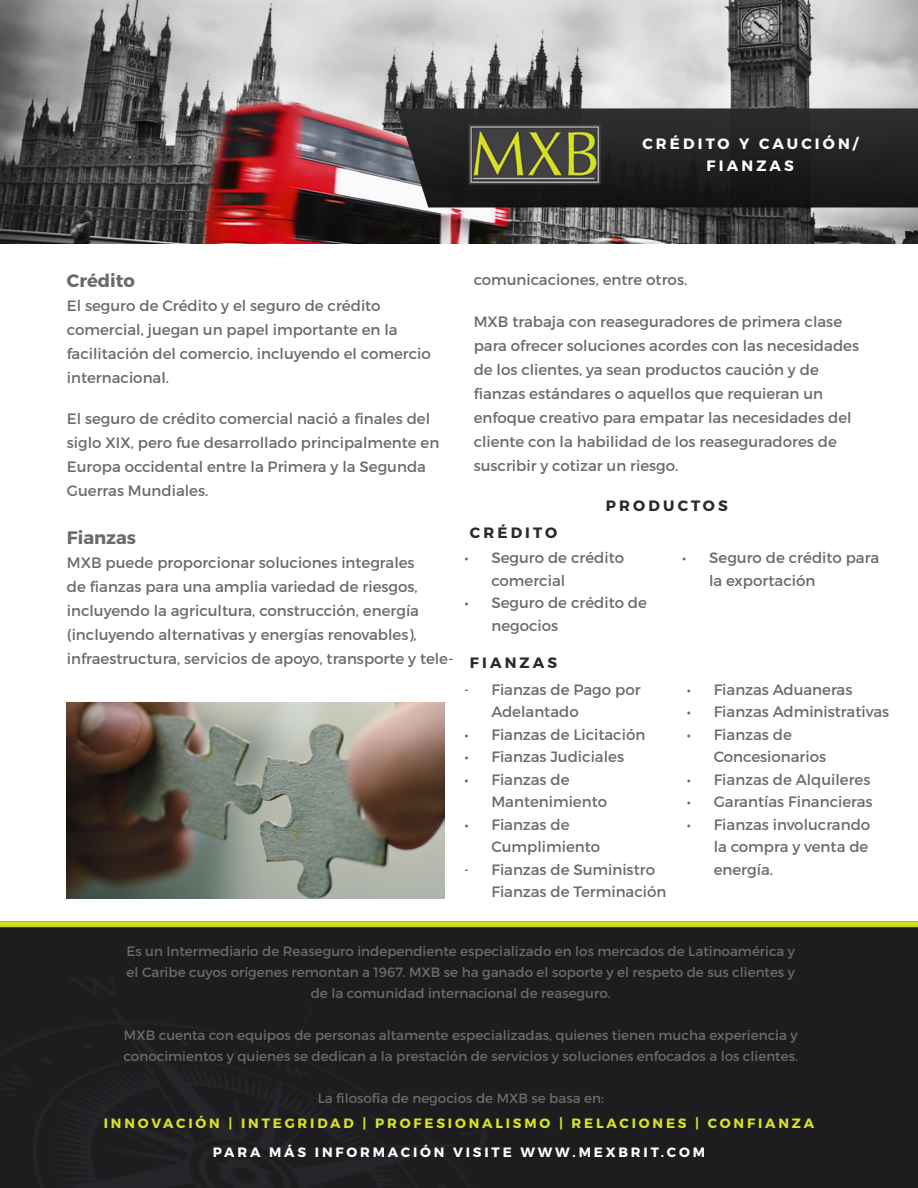
<style>
.page{position:relative;width:918px;height:1188px;background:#fff}
.page>*{position:absolute;margin:0;border:0;box-sizing:border-box;transform-origin:0 0}
.Paragraph_Style_5{font:700 18px "Montserrat";color:#6b6b68}
.Paragraph_Style_5-2{font:15px/24px "Montserrat";color:#6b6b68}
.Paragraph_Style_9{font:700 15px "Montserrat";letter-spacing:.21em;color:#fff}
.header_3{font:700 15px "Montserrat";letter-spacing:.21em;color:#2a2a2a}
.Paragraph_Style_5-3{font:13.5px/21px "Montserrat";color:#6b6b68;text-align:center}
.header_3-2{font:700 13.5px "Montserrat";letter-spacing:.21em;color:#d4e324}
.header_3-3{font:700 13.5px "Montserrat";letter-spacing:.21em;color:#fff}
</style>
<div class="page">
<img style="left:0;top:0;width:918px;height:243px">
<img style="left:67px;top:702px;width:378px;height:196px">
<div style="left:0;top:921px;width:918px;height:267px;background:#1d1d1f"></div>
<p class="Paragraph_Style_9" style="left:642px;top:134px;width:217px">CRÉDITO Y CAUCIÓN/</p>
<p class="Paragraph_Style_9" style="left:707px;top:157px;width:89px">FIANZAS</p>
<p class="Paragraph_Style_5" style="left:67px;top:270px;width:70px">Crédito</p>
<p class="Paragraph_Style_5-2" style="left:67px;top:294px;width:365px">El seguro de Crédito y el seguro de crédito comercial, juegan un papel importante en la facilitación del comercio, incluyendo el comercio internacional.</p>
<p class="Paragraph_Style_5-2" style="left:67px;top:407px;width:374px">El seguro de crédito comercial nació a finales del siglo XIX, pero fue desarrollado principalmente en Europa occidental entre la Primera y la Segunda Guerras Mundiales.</p>
<p class="Paragraph_Style_5" style="left:67px;top:526px;width:71px">Fianzas</p>
<p class="Paragraph_Style_5-2" style="left:67px;top:551px;width:388px">MXB puede proporcionar soluciones integrales<br>de fianzas para una amplia variedad de riesgos, incluyendo la agricultura, construcción, energía (incluyendo alternativas y energías renovables), infraestructura, servicios de apoyo, transporte y tele-</p>
<p class="Paragraph_Style_5-2" style="left:474px;top:267px;width:215px">comunicaciones, entre otros.</p>
<p class="Paragraph_Style_5-2" style="left:474px;top:309px;width:387px">MXB trabaja con reaseguradores de primera clase para ofrecer soluciones acordes con las necesidades de los clientes, ya sean productos caución y de fianzas estándares o aquellos que requieran un enfoque creativo para empatar las necesidades del cliente con la habilidad de los reaseguradores de suscribir y cotizar un riesgo.</p>
<p class="header_3" style="left:470px;top:523px;width:89px">CRÉDITO</p>
<p class="header_3" style="left:606px;top:496px;width:123px">PRODUCTOS</p>
<p class="Paragraph_Style_5-2" style="left:491px;top:547px;width:134px;line-height:22.5px;text-indent:-27px">• Seguro de crédito comercial</p>
<p class="Paragraph_Style_5-2" style="left:491px;top:592px;width:157px;line-height:22.5px;text-indent:-27px">• Seguro de crédito de negocios</p>
<p class="header_3" style="left:470px;top:653px;width:89px">FIANZAS</p>
<p class="Paragraph_Style_5-2" style="left:491px;top:678px;width:151px;line-height:22.5px;text-indent:-27px">• Fianzas de Pago por<br>Adelantado</p>
<p class="Paragraph_Style_5-2" style="left:464px;top:722px;width:182px">• Fianzas de Licitación</p>
<p class="Paragraph_Style_5-2" style="left:464px;top:745px;width:161px">• Fianzas Judiciales</p>
<p class="Paragraph_Style_5-2" style="left:491px;top:768px;width:117px;line-height:22.5px;text-indent:-27px">• Fianzas de<br>Mantenimiento</p>
<p class="Paragraph_Style_5-2" style="left:491px;top:813px;width:110px;line-height:22.5px;text-indent:-27px">• Fianzas de<br>Cumplimiento</p>
<p class="Paragraph_Style_5-2" style="left:464px;top:857px;width:192px">• Fianzas de Suministro</p>
<p class="Paragraph_Style_5-2" style="left:464px;top:880px;width:204px">• Fianzas de Terminación</p>
<p class="Paragraph_Style_5-2" style="left:709px;top:547px;width:171px;line-height:22.5px;text-indent:-27px">• Seguro de crédito para la exportación</p>
<p class="Paragraph_Style_5-2" style="left:687px;top:677px;width:167px">• Fianzas Aduaneras</p>
<p class="Paragraph_Style_5-2" style="left:687px;top:700px;width:204px">• Fianzas Administrativas</p>
<p class="Paragraph_Style_5-2" style="left:714px;top:723px;width:114px;line-height:22.5px;text-indent:-27px">• Fianzas de<br>Concesionarios</p>
<p class="Paragraph_Style_5-2" style="left:687px;top:767px;width:185px">• Fianzas de Alquileres</p>
<p class="Paragraph_Style_5-2" style="left:687px;top:790px;width:187px">• Garantías Financieras</p>
<p class="Paragraph_Style_5-2" style="left:714px;top:813px;width:158px;line-height:22.5px;text-indent:-27px">• Fianzas involucrando la compra y venta de energía.</p>
<p class="Paragraph_Style_5-3" style="left:127px;top:940px;width:670px">Es un Intermediario de Reaseguro independiente especializado en los mercados de Latinoamérica y el Caribe cuyos orígenes remontan a 1967. MXB se ha ganado el soporte y el respeto de sus clientes y de la comunidad internacional de reaseguro.</p>
<p class="Paragraph_Style_5-3" style="left:124px;top:1024px;width:676px;text-align:left">MXB cuenta con equipos de personas altamente especializadas, quienes tienen mucha experiencia y conocimientos y quienes se dedican a la prestación de servicios y soluciones enfocados a los clientes.</p>
<p class="Paragraph_Style_5-3" style="left:318px;top:1087px;width:288px">La filosofía de negocios de MXB se basa en:</p>
<p class="header_3-3" style="left:213px;top:1144px;width:494px">PARA MÁS INFORMACIÓN VISITE WWW.MEXBRIT.COM</p>
<p class="header_3-2" style="left:104px;top:1115px;width:712px">INNOVACIÓN | INTEGRIDAD | PROFESIONALISMO | RELACIONES | CONFIANZA</p>
</div>
